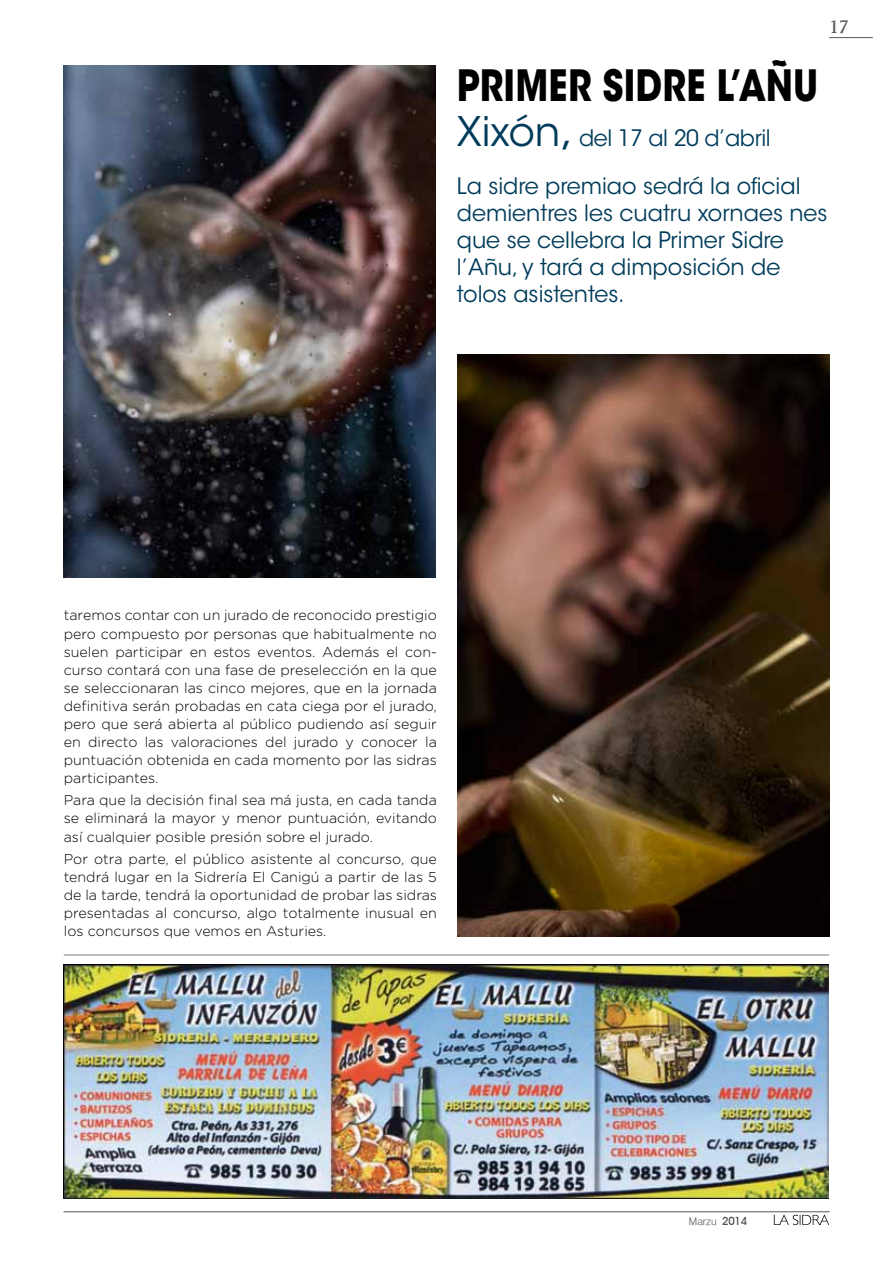
<style>
.page{position:relative;width:893px;height:1263px;background:#fff}
.page>*{position:absolute;margin:0;border:0;box-sizing:border-box;transform-origin:0 0}
.t1{font:700 42.9px "ITC Avant Garde Std";letter-spacing:.005em;color:#000;scale:.84 1}
.t2{font:22.5px/27px "ITC Avant Garde Std";color:#003c5a}
.t3{font:22.5px "ITC Avant Garde Std";letter-spacing:-.02em;color:#003c5a}
.t4{font:600 21px "Joanna MT Std";color:#57575a}
.t5{font:300 14.25px/18px "Gotham Rounded";color:#000;text-align:justify}
.t6{font:300 10.5px "Halvett";color:#58585a}
.s1{font-size:40.5px}
.s2{font-size:47.25px}
.s3{font-family:"Avant Garde IT Cby BT";font-weight:500;font-size:11.25px;color:#4b4b4d}
</style>
<div class="page">
<svg style="left:774px;top:1215px;width:55px;height:10px"></svg>
<hr style="left:64px;top:1211px;width:765px;height:1px;background:#57575a">
<hr style="left:830px;top:37px;width:42px;height:1px;background:#57575a">
<hr style="left:64px;top:954px;width:765px;height:1px;background:#898a8c">
<img style="left:64px;top:65px;width:372px;height:512px">
<img style="left:457px;top:355px;width:372px;height:581px">
<img style="left:63px;top:964px;width:766px;height:234px">
<h1 class="t1" style="left:457px;top:57px;width:432px">PRIMER SIDRE L’AÑU</h1>
<h2 class="t3" style="left:457px;top:124px;width:315px"><span class="s1">Xixón</span><span class="s2">,</span> del 17 al 20 d’abril</h2>
<h3 class="t4" style="left:829px;top:15px;width:22px">17</h3>
<h2 class="t2" style="left:457px;top:173px;width:372px">La sidre premiao sedrá la oficial demientres les cuatru xornaes nes que se cellebra la Primer Sidre l’Añu, y tará a dimposición de tolos asistentes.</h2>
<p class="t5" style="left:64px;top:606px;width:375px">taremos contar con un jurado de reconocido prestigio pero compuesto por personas que habitualmente no suelen participar en estos eventos. Además el con&shy;curso contará con una fase de preselección en la que se seleccionaran las cinco mejores, que en la jornada definitiva serán probadas en cata ciega por el jurado, pero que será abierta al público pudiendo así seguir en directo las valoraciones del jurado y conocer la puntuación obtenida en cada momento por las sidras participantes.</p>
<p class="t5" style="left:64px;top:791px;width:375px">Para que la decisión final sea má justa, en cada tanda se eliminará la mayor y menor puntuación, evitando así cualquier posible presión sobre el jurado.</p>
<p class="t5" style="left:64px;top:849px;width:375px">Por otra parte, el público asistente al concurso, que tendrá lugar en la Sidrería El Canigú a partir de las 5 de la tarde, tendrá la oportunidad de probar las sidras presentadas al concurso, algo totalmente inusual en los concursos que vemos en Asturies.</p>
<p class="t6" style="left:689px;top:1215px;width:60px">Marzu <span class="s3">2014</span></p>
</div>
